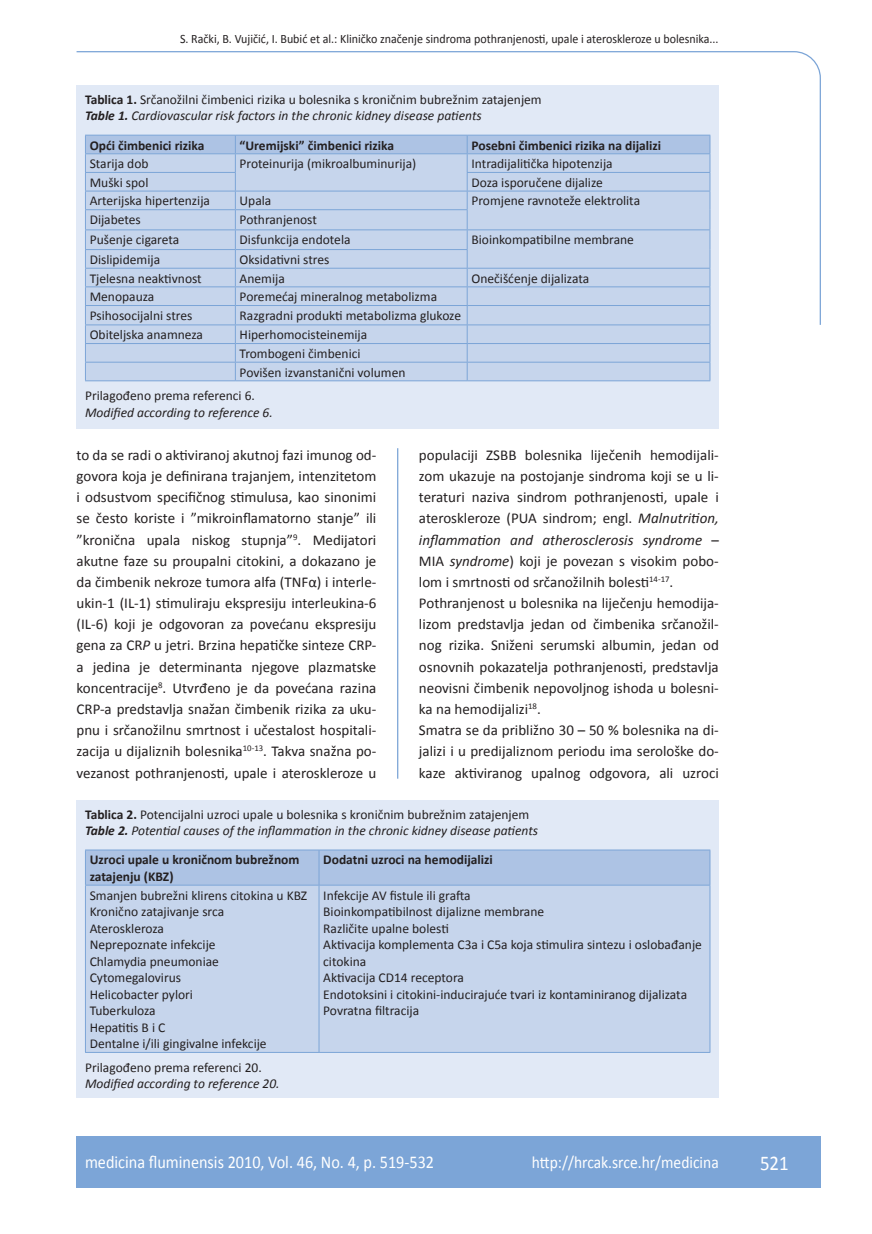
<style>
.page{position:relative;width:872px;height:1234px;background:#fff}
.page>*{position:absolute;margin:0;border:0;box-sizing:border-box;transform-origin:0 0}
.t1{font:21px "Calibri";color:#fff;scale:.9 1}
.t2{font:18px "Calibri";color:#fff;scale:.9 1}
.t3{font:17.25px "Calibri";color:#fff;scale:.9 1}
.t4{font:15px/21.1px "Calibri";color:#231f20}
.t5{font:13.5px/16.5px "Calibri";color:#231f20}
.t6{font:italic 13.5px/16.5px "Calibri";color:#231f20}
.t7{font:700 13.5px/16.5px "Calibri";color:#231f20}
.t8{font:12.75px "Calibri";color:#231f20;scale:.94 1}
.s1{font-weight:700}
.s2{font-weight:700;font-style:italic}
.s3{font-style:italic}
.s4{font-weight:700;font-style:normal}
.s5{font-style:normal}
</style>
<div class="page">
<svg style="left:76px;top:51px;width:745px;height:275px"></svg>
<hr style="left:397px;top:448px;width:1px;height:330px;background:#7ca5d7">
<div style="left:77px;top:1135px;width:744px;height:51px;background:#7ca5d7"></div>
<div style="left:77px;top:85px;width:642px;height:343px;background:#e1e9f6"></div>
<svg style="left:85px;top:135px;width:625px;height:245px;background:#c0d1ea"></svg>
<hr style="left:85px;top:380px;width:150px;height:1px;background:#7ca5d7">
<hr style="left:235px;top:380px;width:232px;height:1px;background:#7ca5d7">
<hr style="left:467px;top:380px;width:243px;height:1px;background:#7ca5d7">
<div style="left:77px;top:799px;width:642px;height:298px;background:#e1e9f6"></div>
<div style="left:86px;top:850px;width:623px;height:34px;background:#adc3e4"></div>
<div style="left:86px;top:885px;width:623px;height:166px;background:#c6d5ec"></div>
<hr style="left:85px;top:849px;width:234px;height:1px;background:#7ca5d7">
<hr style="left:85px;top:850px;width:1px;height:34px;background:#7ca5d7">
<hr style="left:319px;top:849px;width:391px;height:1px;background:#7ca5d7">
<hr style="left:319px;top:850px;width:1px;height:34px;background:#7ca5d7">
<hr style="left:709px;top:850px;width:1px;height:34px;background:#7ca5d7">
<hr style="left:85px;top:884px;width:234px;height:1px;background:#7ca5d7">
<hr style="left:85px;top:885px;width:1px;height:166px;background:#7ca5d7">
<hr style="left:319px;top:884px;width:391px;height:1px;background:#7ca5d7">
<hr style="left:319px;top:885px;width:1px;height:166px;background:#7ca5d7">
<hr style="left:709px;top:885px;width:1px;height:166px;background:#7ca5d7">
<hr style="left:85px;top:1051px;width:234px;height:1px;background:#7ca5d7">
<hr style="left:319px;top:1051px;width:391px;height:1px;background:#7ca5d7">
<p class="t8" style="left:180px;top:30px;width:574px">S. Rački, B. Vujičić, I. Bubić et al.: Kliničko značenje sindroma pothranjenosti, upale i ateroskleroze u bolesnika...</p>
<p class="t5" style="left:85px;top:90px;width:458px"><span class="s1">Tablica 1.</span> Srčanožilni čimbenici rizika u bolesnika s kroničnim bubrežnim zatajenjem<br><span class="s2">Table 1.</span> <span class="s3">Cardiovascular risk factors in the chronic kidney disease patients</span></p>
<p class="t7" style="left:90px;top:136px;width:116px">Opći čimbenici rizika</p>
<p class="t7" style="left:240px;top:136px;width:156px">“Uremijski” čimbenici rizika</p>
<p class="t7" style="left:471px;top:136px;width:191px">Posebni čimbenici rizika na dijalizi</p>
<p class="t5" style="left:90px;top:155px;width:60px">Starija dob</p>
<p class="t5" style="left:240px;top:155px;width:178px">Proteinurija (mikroalbuminurija)</p>
<p class="t5" style="left:471px;top:155px;width:143px">Intradijalitička hipotenzija</p>
<p class="t5" style="left:90px;top:173px;width:60px">Muški spol</p>
<p class="t5" style="left:471px;top:173px;width:133px">Doza isporučene dijalize</p>
<p class="t5" style="left:90px;top:192px;width:122px">Arterijska hipertenzija</p>
<p class="t5" style="left:240px;top:192px;width:33px">Upala</p>
<p class="t5" style="left:471px;top:192px;width:170px">Promjene ravnoteže elektrolita</p>
<p class="t5" style="left:90px;top:211px;width:53px">Dijabetes</p>
<p class="t5" style="left:240px;top:211px;width:79px">Pothranjenost</p>
<p class="t5" style="left:90px;top:231px;width:91px">Pušenje cigareta</p>
<p class="t5" style="left:240px;top:231px;width:112px">Disfunkcija endotela</p>
<p class="t5" style="left:471px;top:231px;width:164px">Bioinkompatibilne membrane</p>
<p class="t5" style="left:90px;top:250px;width:72px">Dislipidemija</p>
<p class="t5" style="left:240px;top:250px;width:91px">Oksidativni stres</p>
<p class="t5" style="left:90px;top:269px;width:114px">Tjelesna neaktivnost</p>
<p class="t5" style="left:240px;top:269px;width:47px">Anemija</p>
<p class="t5" style="left:471px;top:269px;width:119px">Onečišćenje dijalizata</p>
<p class="t5" style="left:90px;top:288px;width:66px">Menopauza</p>
<p class="t5" style="left:240px;top:288px;width:199px">Poremećaj mineralnog metabolizma</p>
<p class="t5" style="left:90px;top:306px;width:104px">Psihosocijalni stres</p>
<p class="t5" style="left:240px;top:306px;width:223px">Razgradni produkti metabolizma glukoze</p>
<p class="t5" style="left:90px;top:326px;width:115px">Obiteljska anamneza</p>
<p class="t5" style="left:240px;top:325px;width:167px;line-height:18.6px">Hiperhomocisteinemija<br>Trombogeni čimbenici<br>Povišen izvanstanični volumen</p>
<p class="t5" style="left:85px;top:387px;width:171px">Prilagođeno prema referenci 6.</p>
<p class="t6" style="left:85px;top:403px;width:189px">Modified according to reference 6.</p>
<p class="t4" style="left:77px;top:443px;width:301px;text-align:justify">to da se radi o aktiviranoj akutnoj fazi imunog od&shy;govora koja je definirana trajanjem, intenzitetom i odsustvom specifičnog stimulusa, kao sinonimi se često koriste i ”mikroinflamatorno stanje” ili ”kronična upala niskog stupnja”<sup>9</sup>. Medijatori akutne faze su proupalni citokini, a dokazano je da čimbenik nekroze tumora alfa (TNFα) i interle&shy;ukin-1 (IL-1) stimuliraju ekspresiju interleukina-6 (IL-6) koji je odgovoran za povećanu ekspresiju gena za CR<span class="s3">P</span> u jetri. Brzina hepatičke sinteze CRP&shy;a jedina je determinanta njegove plazmatske koncentracije<sup>8</sup>. Utvrđeno je da povećana razina CRP-a predstavlja snažan čimbenik rizika za uku&shy;pnu i srčanožilnu smrtnost i učestalost hospitali&shy;zacija u dijaliznih bolesnika<sup>10-13</sup>. Takva snažna po&shy;vezanost pothranjenosti, upale i ateroskleroze u</p>
<p class="t4" style="left:419px;top:443px;width:301px">populaciji ZSBB bolesnika liječenih hemodijali&shy;zom ukazuje na postojanje sindroma koji se u li&shy;teraturi naziva sindrom pothranjenosti, upale i ateroskleroze (PUA sindrom; engl. <span class="s3">Malnutrition, inflammation and atherosclerosis syndrome</span> – MIA <span class="s3">syndrome</span>) koji je povezan s visokim pobo&shy;lom i smrtnosti od srčanožilnih bolesti<sup>14-17</sup>.<br>Pothranjenost u bolesnika na liječenju hemodija&shy;lizom predstavlja jedan od čimbenika srčanožil&shy;nog rizika. Sniženi serumski albumin, jedan od osnovnih pokazatelja pothranjenosti, predstavlja neovisni čimbenik nepovoljnog ishoda u bolesni&shy;ka na hemodijalizi<sup>18</sup>.<br>Smatra se da približno 30 – 50 % bolesnika na di&shy;jalizi i u predijaliznom periodu ima serološke do&shy;kaze aktiviranog upalnog odgovora, ali uzroci</p>
<p class="t6" style="left:85px;top:805px;width:454px"><span class="s4">Tablica 2.</span> <span class="s5">Potencijalni uzroci upale u bolesnika s kroničnim bubrežnim zatajenjem<br></span><span class="s1">Table 2.</span> Potential causes of the inflammation in the chronic kidney disease patients</p>
<p class="t7" style="left:90px;top:850px;width:211px">Uzroci upale u kroničnom bubrežnom zatajenju (KBZ)</p>
<p class="t7" style="left:323px;top:850px;width:171px">Dodatni uzroci na hemodijalizi</p>
<p class="t5" style="left:90px;top:886px;width:219px">Smanjen bubrežni klirens citokina u KBZ<br>Kronično zatajivanje srca<br>Ateroskleroza<br>Neprepoznate infekcije<br>Chlamydia pneumoniae<br>Cytomegalovirus<br>Helicobacter pylori<br>Tuberkuloza<br>Hepatitis B i C<br>Dentalne i/ili gingivalne infekcije</p>
<p class="t5" style="left:323px;top:885px;width:380px">Infekcije AV fistule ili grafta<br>Bioinkompatibilnost dijalizne membrane<br>Različite upalne bolesti<br>Aktivacija komplementa C3a i C5a koja stimulira sintezu i oslobađanje citokina<br>Aktivacija CD14 receptora<br>Endotoksini i citokini-inducirajuće tvari iz kontaminiranog dijalizata Povratna filtracija</p>
<p class="t5" style="left:85px;top:1058px;width:178px">Prilagođeno prema referenci 20.</p>
<p class="t6" style="left:85px;top:1074px;width:196px">Modified according to reference 20.</p>
<p class="t2" style="left:85px;top:1150px;width:389px">medicina fluminensis 2010, Vol. 46, No. 4, p. 519-532</p>
<p class="t3" style="left:532px;top:1151px;width:209px">http://hrcak.srce.hr/medicina</p>
<h1 class="t1" style="left:760px;top:1149px;width:33px">521</h1>
</div>
